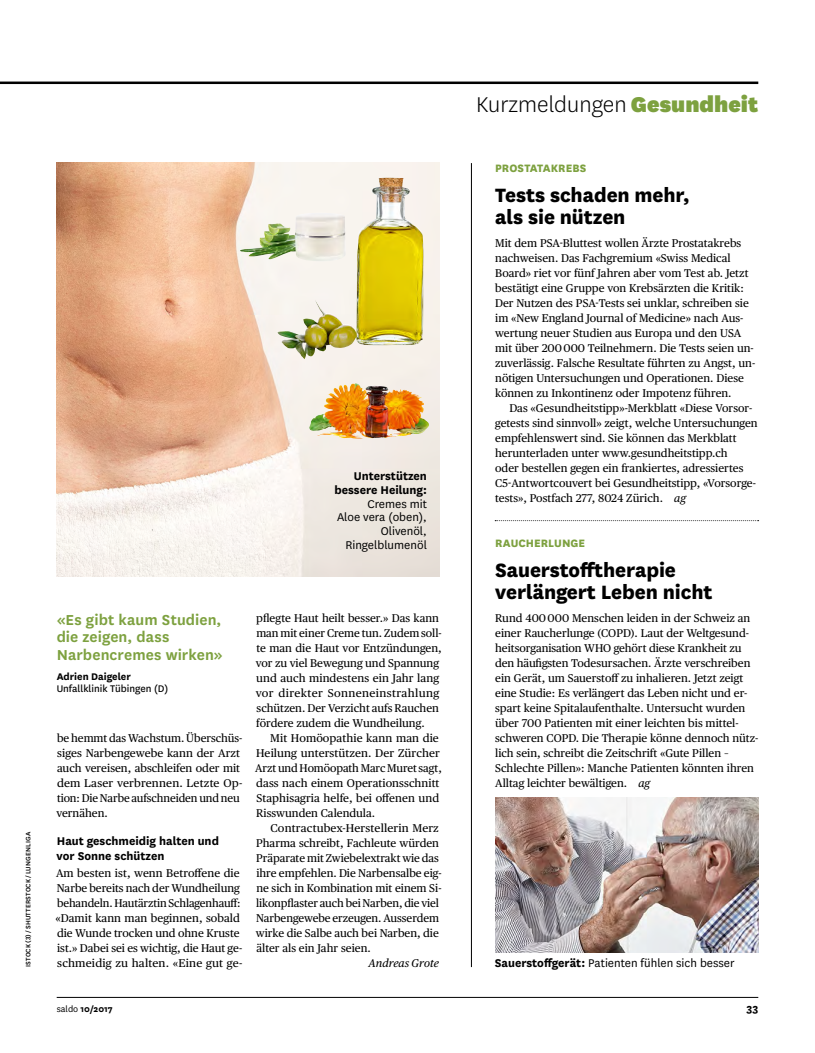
<style>
.page{position:relative;width:815px;height:1053px;background:#fff}
.page>*{position:absolute;margin:0;border:0;box-sizing:border-box;transform-origin:0 0}
.t1{font:300 25px "National";color:#000}
.t2{font:800 22.5px/22.5px "National";letter-spacing:-.005em;color:#000}
.t3{font:600 16.88px/17.5px "National";letter-spacing:.005em;color:#7da13f}
.t4{font:13.12px/13.8px "National";color:#000;text-align:right}
.t5{font:700 13.12px/15px "National";color:#000}
.t6{font:800 12.5px "National";letter-spacing:.005em;color:#7da13f}
.t7{font:700 12.5px "National";color:#000}
.t8{font:11.25px/15px "Publico Text";color:#000}
.t9{font:11.25px "National";color:#000}
.t10{font:700 11.25px "National";color:#000}
.t11{font:italic 11.25px "Publico Text";color:#000}
.t12{font:700 10px "National";color:#000}
.t13{font:500 7.5px "National";letter-spacing:.025em;color:#000}
.s1{font-weight:900;color:#7da13f}
.s2{font-style:italic}
.s3{font-weight:700}
.s4{font-weight:400}
</style>
<div class="page">
<hr style="left:57px;top:997px;width:701px;height:1px;background:#000">
<hr style="left:0;top:81px;width:758px;height:3px;background:#000">
<hr style="left:471px;top:163px;width:1px;height:803px;background:#000">
<img style="left:495px;top:797px;width:263px;height:154px">
<svg style="left:495px;top:520px;width:264px;height:1px"></svg>
<img style="left:57px;top:163px;width:382px;height:413px">
<img style="left:240px;top:213px;width:37px;height:48px">
<img style="left:277px;top:178px;width:146px;height:181px">
<img style="left:321px;top:383px;width:34px;height:34px">
<p class="t13" style="left:23px;top:966px;width:137px;rotate:-90deg">ISTOCK (3) / SHUTTERSTOCK / LUNGENLIGA</p>
<p class="t5" style="left:334px;top:468px;width:94px;line-height:13.8px;text-align:right">Unterstützen bessere Heilung:</p>
<p class="t4" style="left:337px;top:496px;width:91px">Cremes mit<br>Aloe vera (oben),<br>Olivenöl,<br>Ringelblumenöl</p>
<h3 class="t3" style="left:57px;top:609px;width:168px">«Es gibt kaum Studien, die zeigen, dass<br>Narbencremes wirken»</h3>
<p class="t10" style="left:57px;top:668px;width:76px">Adrien Daigeler</p>
<p class="t9" style="left:57px;top:680px;width:113px">Unfallklinik Tübingen (D)</p>
<p class="t8" style="left:56px;top:729px;width:187px">be hemmt das Wachstum. Überschüs&shy;siges Narbengewebe kann der Arzt auch vereisen, abschleifen oder mit dem Laser verbrennen. Letzte Op&shy;tion: Die Narbe aufschneiden und neu vernähen.</p>
<p class="t5" style="left:57px;top:832px;width:164px">Haut geschmeidig halten und vor Sonne schützen</p>
<p class="t8" style="left:56px;top:864px;width:188px">Am besten ist, wenn Betroffene die Narbe bereits nach der Wundheilung behandeln. Hautärztin Schlagenhauff: «Damit kann man beginnen, sobald die Wunde trocken und ohne Kruste ist.» Dabei sei es wichtig, die Haut ge&shy;schmeidig zu halten. «Eine gut ge-</p>
<p class="t8" style="left:256px;top:609px;width:188px">pflegte Haut heilt besser.» Das kann man mit einer Creme tun. Zudem soll&shy;te man die Haut vor Entzündungen, vor zu viel Bewegung und Spannung und auch mindestens ein Jahr lang vor direkter Sonneneinstrahlung schützen. Der Verzicht aufs Rauchen fördere zudem die Wundheilung.</p>
<p class="t8" style="left:255px;top:729px;width:188px;text-indent:15px">Mit Homöopathie kann man die<br>Heilung unterstützen. Der Zürcher<br>Arzt und Homöopath Marc Muret sagt, dass nach einem Operationsschnitt<br>Staphisagria helfe, bei offenen und<br>Risswunden Calendula.</p>
<p class="t8" style="left:256px;top:819px;width:187px;text-indent:15px">Contractubex-Herstellerin Merz Pharma schreibt, Fachleute würden Präparate mit Zwiebelextrakt wie das ihre empfehlen. Die Narbensalbe eig&shy;ne sich in Kombination mit einem Si&shy;likonpflaster auch bei Narben, die viel Narbengewebe erzeugen. Ausserdem wirke die Salbe auch bei Narben, die älter als ein Jahr seien.</p>
<p class="t11" style="left:369px;top:954px;width:72px">Andreas Grote</p>
<h1 class="t1" style="left:476px;top:88px;width:284px">Kurzmeldungen <span class="s1">Gesundheit</span></h1>
<p class="t6" style="left:495px;top:159px;width:93px">PROSTATAKREBS</p>
<h2 class="t2" style="left:495px;top:182px;width:196px">Tests schaden mehr, als sie nützen</h2>
<p class="t8" style="left:495px;top:234px;width:262px">Mit dem PSA-Bluttest wollen Ärzte Prostatakrebs nachweisen. Das Fachgremium «Swiss Medical Board» riet vor fünf Jahren aber vom Test ab. Jetzt bestätigt eine Gruppe von Krebsärzten die Kritik:<br>Der Nutzen des PSA-Tests sei unklar, schreiben sie im «New England Journal of Medicine» nach Aus&shy;wertung neuer Studien aus Europa und den USA mit über 200 000 Teilnehmern. Die Tests seien un&shy;zuverlässig. Falsche Resultate führten zu Angst, un&shy;nötigen Untersuchungen und Operationen. Diese können zu Inkontinenz oder Impotenz führen.</p>
<p class="t8" style="left:495px;top:399px;width:264px;text-indent:14px">Das «Gesundheitstipp»-Merkblatt «Diese Vorsor&shy;getests sind sinnvoll» zeigt, welche Untersuchungen empfehlenswert sind. Sie können das Merkblatt herunterladen unter www.gesundheitstipp.ch<br>oder bestellen gegen ein frankiertes, adressiertes C5-Antwortcouvert bei Gesundheitstipp, «Vorsorge&shy;tests», Postfach 277, 8024 Zürich. <span class="s2">ag</span></p>
<p class="t6" style="left:495px;top:534px;width:92px">RAUCHERLUNGE</p>
<h2 class="t2" style="left:495px;top:557px;width:219px">Sauerstofftherapie verlängert Leben nicht</h2>
<p class="t8" style="left:495px;top:609px;width:265px">Rund 400 000 Menschen leiden in der Schweiz an einer Raucherlunge (COPD). Laut der Weltgesund&shy;heitsorganisation WHO gehört diese Krankheit zu den häufigsten Todesursachen. Ärzte verschreiben ein Gerät, um Sauerstoff zu inhalieren. Jetzt zeigt eine Studie: Es verlängert das Leben nicht und er&shy;spart keine Spitalaufenthalte. Untersucht wurden über 700 Patienten mit einer leichten bis mittel&shy;schweren COPD. Die Therapie könne dennoch nütz&shy;lich sein, schreibt die Zeitschrift «Gute Pillen – Schlechte Pillen»: Manche Patienten könnten ihren Alltag leichter bewältigen. <span class="s2">ag</span></p>
<p class="t4" style="left:495px;top:955px;width:241px"><span class="s3">Sauerstoffgerät:</span> Patienten fühlen sich besser</p>
<p class="t12" style="left:57px;top:1002px;width:58px"><span class="s4">saldo</span> 10/2017</p>
<p class="t7" style="left:746px;top:999px;width:13px">33</p>
</div>
